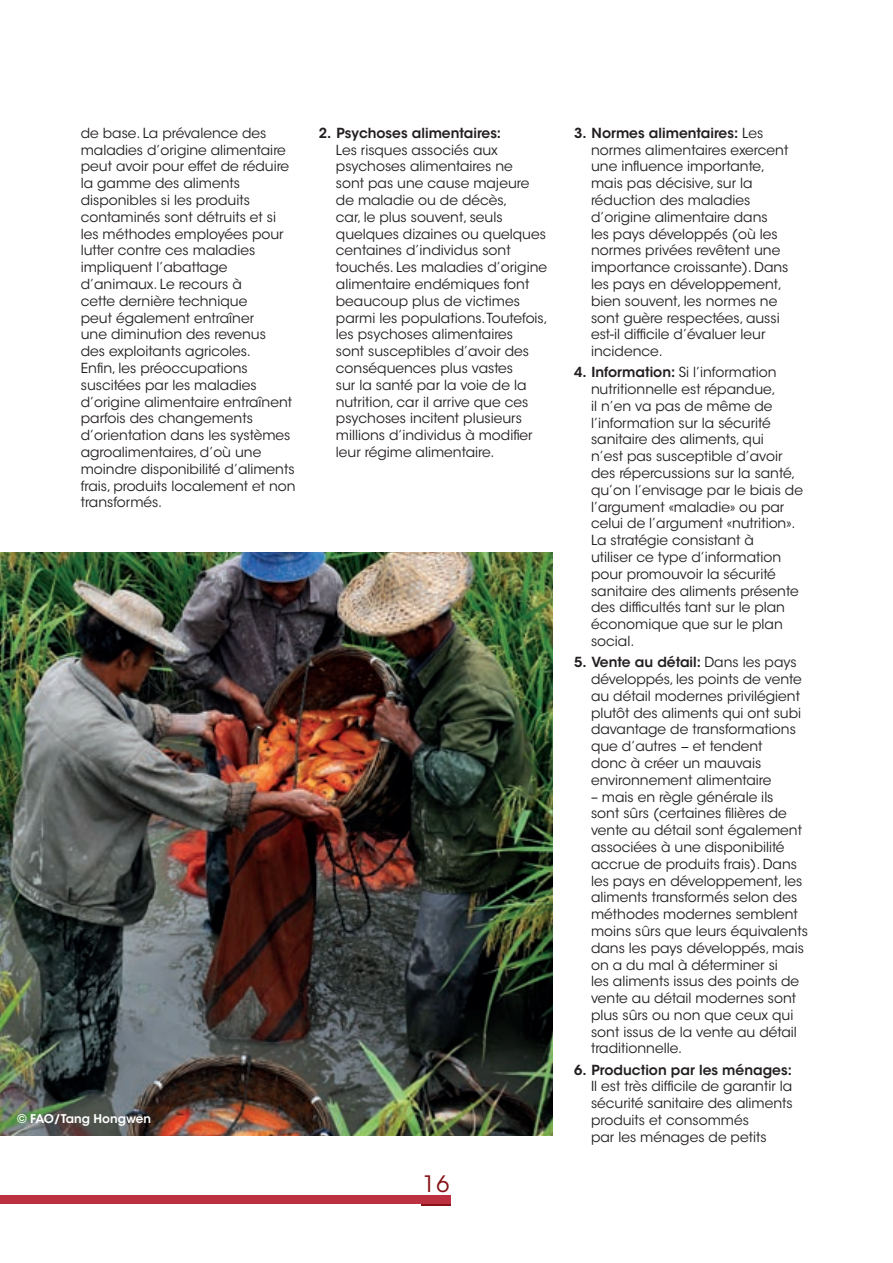
<style>
.page{position:relative;width:893px;height:1263px;background:#fff}
.page>*{position:absolute;margin:0;border:0;box-sizing:border-box;transform-origin:0 0}
.t1{font:22.5px "ITC Avant Garde Std";color:#871416}
.t2{font:13.8px/16.8px "ITC Avant Garde Std";color:#231f20}
.CREDITS_FOTO{font:600 12px "ITC Avant Garde Std";color:#fff}
.s1{font-weight:600}
</style>
<div class="page">
<svg style="left:421px;top:1203px;width:30px;height:2px"></svg>
<div style="left:0;top:1195px;width:451px;height:8px;background:#bc313f"></div>
<img style="left:0;top:553px;width:553px;height:582px">
<p class="t2" style="left:81px;top:125px;width:216px">de base. La prévalence des maladies d’origine alimentaire peut avoir pour effet de réduire la gamme des aliments disponibles si les produits contaminés sont détruits et si les méthodes employées pour lutter contre ces maladies impliquent l’abattage d’animaux. Le recours à<br>cette dernière technique<br>peut également entraîner<br>une diminution des revenus<br>des exploitants agricoles.<br>Enfin, les préoccupations suscitées par les maladies d’origine alimentaire entraînent parfois des changements d’orientation dans les systèmes agroalimentaires, d’où une moindre disponibilité d’aliments frais, produits localement et non transformés.</p>
<p class="t2" style="left:336px;top:125px;width:213px;text-indent:-17px"><span class="s1">2. Psychoses alimentaires:<br></span>Les risques associés aux psychoses alimentaires ne<br>sont pas une cause majeure de maladie ou de décès,<br>car, le plus souvent, seuls quelques dizaines ou quelques centaines d’individus sont touchés. Les maladies d’origine alimentaire endémiques font beaucoup plus de victimes parmi les populations. Toutefois, les psychoses alimentaires<br>sont susceptibles d’avoir des conséquences plus vastes<br>sur la santé par la voie de la nutrition, car il arrive que ces psychoses incitent plusieurs millions d’individus à modifier leur régime alimentaire.</p>
<p class="t2" style="left:591px;top:125px;width:199px;text-indent:-17px"><span class="s1">3. Normes alimentaires:</span> Les normes alimentaires exercent une influence importante, mais pas décisive, sur la réduction des maladies d’origine alimentaire dans les pays développés (où les normes privées revêtent une importance croissante). Dans les pays en développement, bien souvent, les normes ne sont guère respectées, aussi est-il difficile d’évaluer leur incidence.</p>
<p class="t2" style="left:591px;top:364px;width:213px;text-indent:-17px"><span class="s1">4. Information:</span> Si l’information nutritionnelle est répandue,<br>il n’en va pas de même de l’information sur la sécurité sanitaire des aliments, qui<br>n’est pas susceptible d’avoir des répercussions sur la santé, qu’on l’envisage par le biais de l’argument «maladie» ou par celui de l’argument «nutrition».<br>La stratégie consistant à<br>utiliser ce type d’information pour promouvoir la sécurité sanitaire des aliments présente des difficultés tant sur le plan économique que sur le plan social.</p>
<p class="t2" style="left:591px;top:654px;width:212px;text-indent:-17px"><span class="s1">5. Vente au détail:</span> Dans les pays développés, les points de vente au détail modernes privilégient plutôt des aliments qui ont subi davantage de transformations que d’autres − et tendent donc à créer un mauvais environnement alimentaire</p>
<p class="t2" style="left:591px;top:788px;width:218px">– mais en règle générale ils<br>sont sûrs (certaines filières de vente au détail sont également associées à une disponibilité accrue de produits frais). Dans les pays en développement, les aliments transformés selon des méthodes modernes semblent moins sûrs que leurs équivalents dans les pays développés, mais on a du mal à déterminer si<br>les aliments issus des points de vente au détail modernes sont plus sûrs ou non que ceux qui sont issus de la vente au détail traditionnelle.</p>
<p class="t2" style="left:591px;top:1061px;width:203px;text-indent:-17px"><span class="s1">6. Production par les ménages:<br></span>Il est très difficile de garantir la sécurité sanitaire des aliments produits et consommés<br>par les ménages de petits</p>
<p class="CREDITS_FOTO" style="left:17px;top:1111px;width:135px">© FAO/Tang Hongwen</p>
<h1 class="t1" style="left:422px;top:1170px;width:29px">16</h1>
</div>
